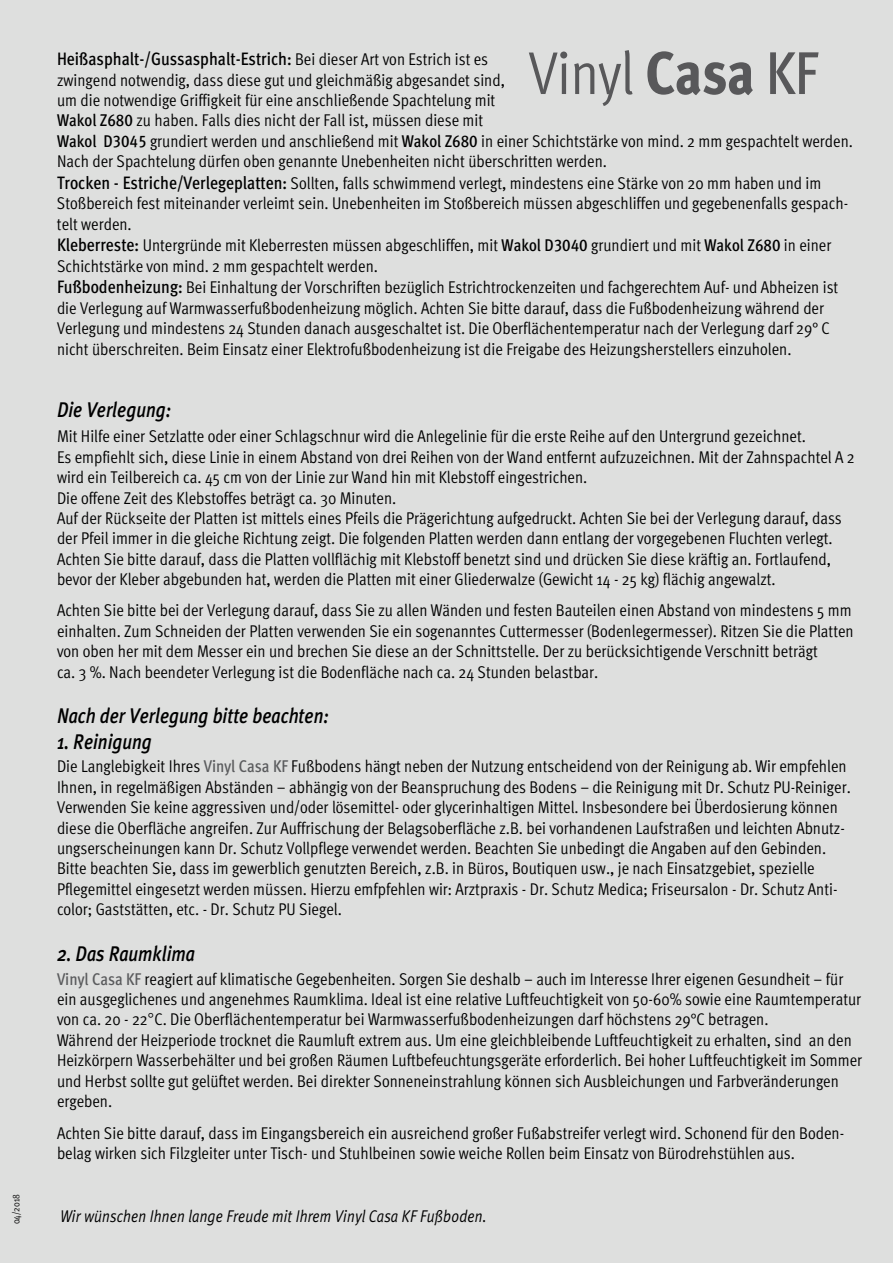
<style>
.page{position:relative;width:893px;height:1263px;background:#dedfde}
.page>*{position:absolute;margin:0;border:0;box-sizing:border-box;transform-origin:0 0}
.t1{font:60.45px "Meta Cond Normal LF";letter-spacing:-.01em;color:#58585a}
.t2{font:italic 500 21.3px "Meta Plus";color:#000;scale:.85 1}
.t3{font:500 18px "Meta Cond";color:#000}
.t4{font:16.95px/20.4px "Meta Cond Normal";color:#000}
.t5{font:italic 16.95px "Meta Plus Normal";letter-spacing:.01em;color:#000;scale:.85 1}
.t6{font:9.75px "Meta Cond Normal";letter-spacing:.005em;color:#000}
.s1{font-family:"Meta Cond Extra Bold LF"}
.s2{font-family:"Meta Cond Medium LF"}
.s3{font-family:"Meta Cond Normal";font-weight:400;font-size:16.95px}
.s4{font-family:"Meta Cond";font-weight:500;font-size:18px}
.s5{font-family:"Meta Cond Medium LF";color:#5a5b5d}
</style>
<div class="page">
<p class="t6" style="left:11px;top:1224px;width:32px;rotate:-90deg">04/2018</p>
<h1 class="t1" style="left:529px;top:39px;width:291px">Vinyl <span class="s1">Casa</span> <span class="s2">KF</span></h1>
<p class="t3" style="left:57px;top:49px;width:433px">Heißasphalt-/Gussasphalt-Estrich: <span class="s3">Bei dieser Art von Estrich ist es</span></p>
<p class="t4" style="left:57px;top:69px;width:797px">zwingend notwendig, dass diese gut und gleichmäßig abgesandet sind,<br>um die notwendige Griffigkeit für eine anschließende Spachtelung mit<br><span class="s2">Wakol Z680</span> zu haben. Falls dies nicht der Fall ist, müssen diese mit<br><span class="s2">Wakol D3045</span> grundiert werden und anschließend mit <span class="s2">Wakol Z680</span> in einer Schichtstärke von mind. 2 mm gespachtelt werden.<br>Nach der Spachtelung dürfen oben genannte Unebenheiten nicht überschritten werden.<br><span class="s4">Trocken - Estriche/Verlegeplatten:</span> Sollten, falls schwimmend verlegt, mindestens eine Stärke von 20 mm haben und im Stoßbereich fest miteinander verleimt sein. Unebenheiten im Stoßbereich müssen abgeschliffen und gegebenenfalls gespach&shy;telt werden.<br><span class="s4">Kleberreste:</span> Untergründe mit Kleberresten müssen abgeschliffen, mit <span class="s2">Wakol D3040</span> grundiert und mit <span class="s2">Wakol Z680</span> in einer Schichtstärke von mind. 2 mm gespachtelt werden.<br><span class="s4">Fußbodenheizung:</span> Bei Einhaltung der Vorschriften bezüglich Estrichtrockenzeiten und fachgerechtem Auf- und Abheizen ist die Verlegung auf Warmwasserfußbodenheizung möglich. Achten Sie bitte darauf, dass die Fußbodenheizung während der Verlegung und mindestens 24 Stunden danach ausgeschaltet ist. Die Oberflächentemperatur nach der Verlegung darf 29° C nicht überschreiten. Beim Einsatz einer Elektrofußbodenheizung ist die Freigabe des Heizungsherstellers einzuholen.</p>
<p class="t2" style="left:57px;top:397px;width:136px">Die Verlegung:</p>
<p class="t4" style="left:57px;top:426px;width:799px">Mit Hilfe einer Setzlatte oder einer Schlagschnur wird die Anlegelinie für die erste Reihe auf den Untergrund gezeichnet.<br>Es empfiehlt sich, diese Linie in einem Abstand von drei Reihen von der Wand entfernt aufzuzeichnen. Mit der Zahnspachtel A 2 wird ein Teilbereich ca. 45 cm von der Linie zur Wand hin mit Klebstoff eingestrichen.<br>Die offene Zeit des Klebstoffes beträgt ca. 30 Minuten.<br>Auf der Rückseite der Platten ist mittels eines Pfeils die Prägerichtung aufgedruckt. Achten Sie bei der Verlegung darauf, dass der Pfeil immer in die gleiche Richtung zeigt. Die folgenden Platten werden dann entlang der vorgegebenen Fluchten verlegt.<br>Achten Sie bitte darauf, dass die Platten vollflächig mit Klebstoff benetzt sind und drücken Sie diese kräftig an. Fortlaufend, bevor der Kleber abgebunden hat, werden die Platten mit einer Gliederwalze (Gewicht 14 - 25 kg) flächig angewalzt.</p>
<p class="t4" style="left:57px;top:600px;width:798px">Achten Sie bitte bei der Verlegung darauf, dass Sie zu allen Wänden und festen Bauteilen einen Abstand von mindestens 5 mm einhalten. Zum Schneiden der Platten verwenden Sie ein sogenanntes Cuttermesser (Bodenlegermesser). Ritzen Sie die Platten von oben her mit dem Messer ein und brechen Sie diese an der Schnittstelle. Der zu berücksichtigende Verschnitt beträgt<br>ca. 3 %. Nach beendeter Verlegung ist die Bodenfläche nach ca. 24 Stunden belastbar.</p>
<p class="t2" style="left:57px;top:704px;width:321px">Nach der Verlegung bitte beachten:</p>
<p class="t2" style="left:57px;top:729px;width:113px">1. Reinigung</p>
<p class="t4" style="left:57px;top:756px;width:795px">Die Langlebigkeit Ihres <span class="s5">Vinyl Casa KF</span> Fußbodens hängt neben der Nutzung entscheidend von der Reinigung ab. Wir empfehlen Ihnen, in regelmäßigen Abständen – abhängig von der Beanspruchung des Bodens – die Reinigung mit Dr. Schutz PU-Reiniger.<br>Verwenden Sie keine aggressiven und/oder lösemittel- oder glycerinhaltigen Mittel. Insbesondere bei Überdosierung können diese die Oberfläche angreifen. Zur Auffrischung der Belagsoberfläche z.B. bei vorhandenen Laufstraßen und leichten Abnutz&shy;ungserscheinungen kann Dr. Schutz Vollpflege verwendet werden. Beachten Sie unbedingt die Angaben auf den Gebinden.<br>Bitte beachten Sie, dass im gewerblich genutzten Bereich, z.B. in Büros, Boutiquen usw., je nach Einsatzgebiet, spezielle Pflegemittel eingesetzt werden müssen. Hierzu emfpfehlen wir: Arztpraxis - Dr. Schutz Medica; Friseursalon - Dr. Schutz Anti&shy;color; Gaststätten, etc. - Dr. Schutz PU Siegel.</p>
<p class="t2" style="left:57px;top:941px;width:164px">2. Das Raumklima</p>
<p class="t4" style="left:57px;top:968px;width:807px"><span class="s5">Vinyl Casa KF</span> reagiert auf klimatische Gegebenheiten. Sorgen Sie deshalb – auch im Interesse Ihrer eigenen Gesundheit – für ein ausgeglichenes und angenehmes Raumklima. Ideal ist eine relative Luftfeuchtigkeit von 50-60% sowie eine Raumtemperatur von ca. 20 - 22 C. Die Oberflächentemperatur bei Warmwasserfußbodenheizungen darf höchstens 29°C betragen.<br>Während der Heizperiode trocknet die Raumluft extrem aus. Um eine gleichbleibende Luftfeuchtigkeit zu erhalten, sind an den Heizkörpern Wasserbehälter und bei großen Räumen Luftbefeuchtungsgeräte erforderlich. Bei hoher Luftfeuchtigkeit im Sommer und Herbst sollte gut gelüftet werden. Bei direkter Sonneneinstrahlung können sich Ausbleichungen und Farbveränderungen ergeben.</p>
<p class="t4" style="left:57px;top:1123px;width:789px">Achten Sie bitte darauf, dass im Eingangsbereich ein ausreichend großer Fußabstreifer verlegt wird. Schonend für den Boden&shy;belag wirken sich Filzgleiter unter Tisch- und Stuhlbeinen sowie weiche Rollen beim Einsatz von Bürodrehstühlen aus.</p>
<p class="t5" style="left:60px;top:1206px;width:504px">Wir wünschen Ihnen lange Freude mit Ihrem Vinyl Casa KF Fußboden.</p>
</div>
